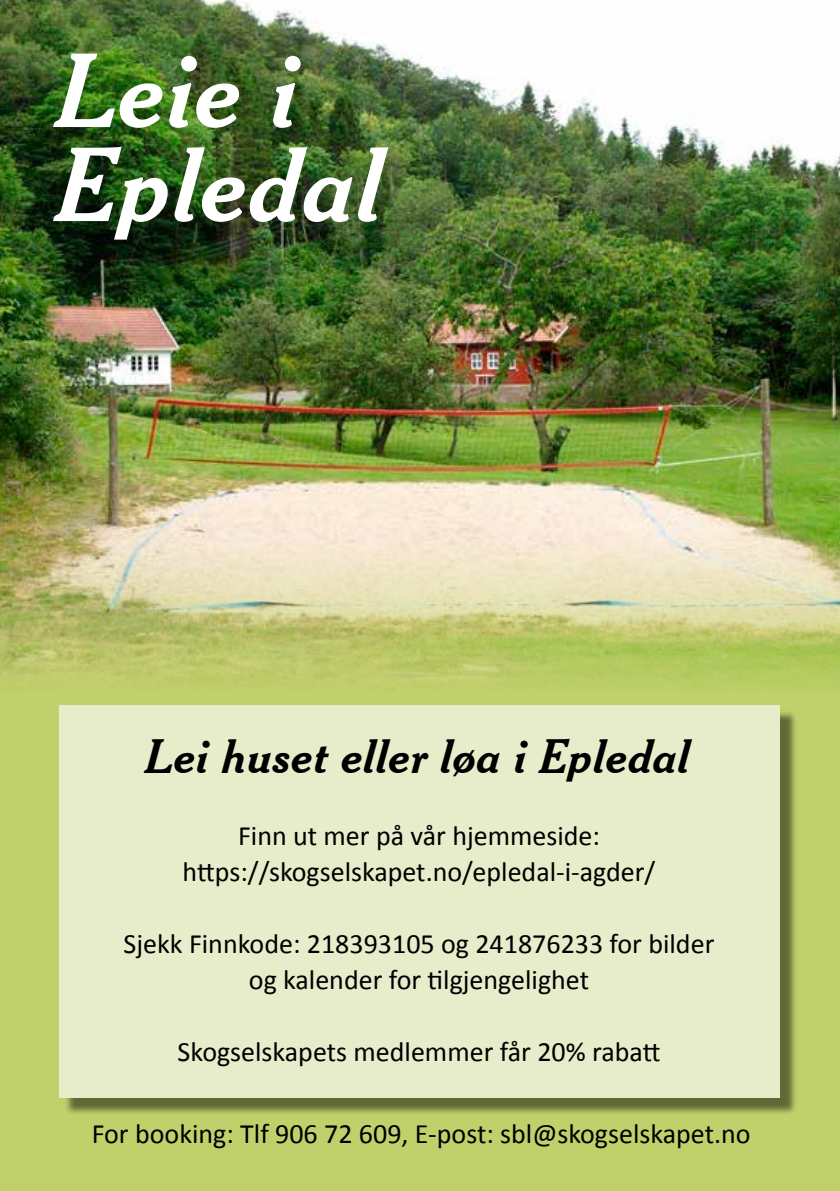
<style>
.page{position:relative;width:840px;height:1191px;background:#fff}
.page>*{position:absolute;margin:0;border:0;box-sizing:border-box;transform-origin:0 0}
.t1{font:100px/94px "Cheltenham BT Bold Italic Headline";color:#fff}
.t2{font:46px "Cheltenham BT Bold Italic Headline";color:#000}
.t3{font:28px/36px "Calibri";color:#000;text-align:center}
</style>
<div class="page">
<div style="left:0;top:262px;width:839px;height:929px;background:#c0d16b"></div>
<img style="left:0;top:0;width:839px;height:684px">
<div style="left:64px;top:710px;width:733px;height:405px;background:#000;opacity:.5"></div>
<div style="left:59px;top:704px;width:720px;height:393px;background:#e7edca"></div>
<h1 class="t1" style="left:59px;top:52px;width:329px">Leie i<br>Epledal</h1>
<h2 class="t2" style="left:146px;top:739px;width:546px">Lei huset eller løa i Epledal</h2>
<p class="t3" style="left:182px;top:817px;width:474px">Finn ut mer på vår hjemmeside:<br>h琀琀ps://skogselskapet.no/epledal-i-agder/</p>
<p class="t3" style="left:124px;top:925px;width:592px">Sjekk Finnkode: 218393105 og 241876233 for bilder og kalender for 琀椀lgjengelighet</p>
<p class="t3" style="left:177px;top:1033px;width:484px">Skogselskapets medlemmer får 20% raba琀琀</p>
<p class="t3" style="left:92px;top:1115px;width:660px">For booking: Tlf 906 72 609, E-post: sbl@skogselskapet.no</p>
</div>
